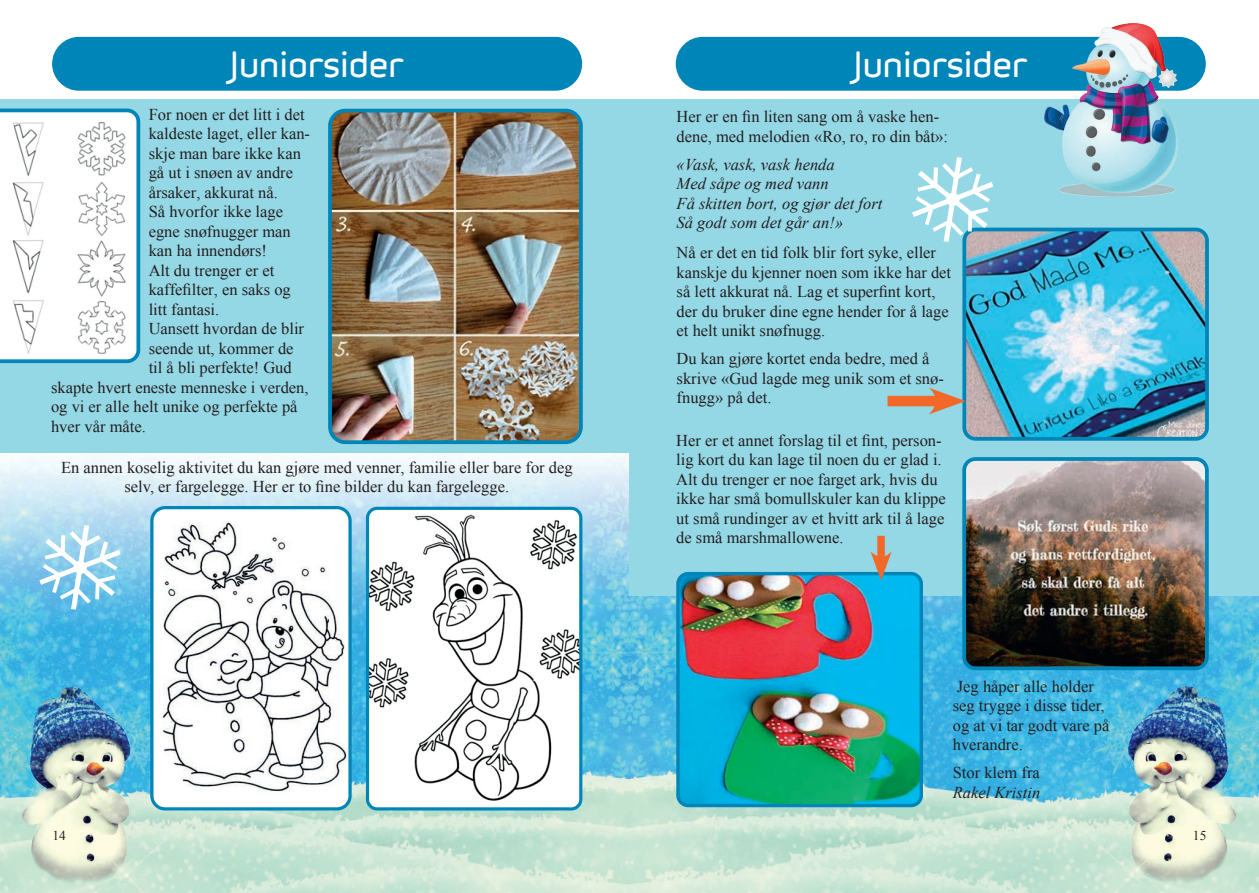
<style>
.page{position:relative;width:1259px;height:893px;background:#fff}
.page>*{position:absolute;margin:0;border:0;box-sizing:border-box;transform-origin:0 0}
.t1{font:33px "Infinity ST Bold";color:#fff}
.t2{font:16.5px/19.5px "Times New Roman";color:#231f20}
.t3{font:italic 16.5px/19.5px "Times New Roman";color:#231f20}
.t4{font:13.5px "Times New Roman";color:#231f20}
</style>
<div class="page">
<img style="left:629px;top:595px;width:630px;height:298px">
<svg style="left:0;top:36px;width:629px;height:857px;background:#b2dbe1"></svg>
<div style="left:52px;top:37px;width:530px;height:54px;background:#0085b8;border-radius:27px"></div>
<div style="left:0;top:99px;width:631px;height:354px;background:#94d7e5"></div>
<div style="left:367px;top:508px;width:214px;height:301px;background:#fff;border-radius:10px"></div>
<img style="left:370px;top:514px;width:208px;height:287px">
<div style="left:366px;top:507px;width:216px;height:303px;border:3px solid #0085b8;border-radius:10px"></div>
<img style="left:333px;top:114px;width:245px;height:325px">
<div style="left:328px;top:109px;width:255px;height:335px;border:4px solid #0085b8;border-radius:15px"></div>
<div style="left:152px;top:508px;width:198px;height:301px;background:#fff;border-radius:13px"></div>
<img style="left:154px;top:512px;width:194px;height:289px">
<div style="left:150px;top:506px;width:202px;height:304px;border:3px solid #0085b8;border-radius:13px"></div>
<div style="left:676px;top:37px;width:529px;height:54px;background:#0085b8;border-radius:27px"></div>
<div style="left:629px;top:99px;width:630px;height:496px;background:#94d7e5"></div>
<img style="left:679px;top:576px;width:242px;height:229px">
<div style="left:676px;top:572px;width:247px;height:235px;border:3px solid #0085b8;border-radius:10px"></div>
<svg style="left:0;top:109px;width:140px;height:254px;background:#ebf1f3"></svg>
<img style="left:967px;top:229px;width:240px;height:207px">
<div style="left:962px;top:228px;width:246px;height:213px;border:4px solid #0085b8;border-radius:11px"></div>
<div style="left:887px;top:396px;width:57px;height:10px;background:#f26828"></div>
<svg style="left:928px;top:388px;width:37px;height:26px"></svg>
<div style="left:877px;top:536px;width:8px;height:27px;background:#f26828"></div>
<svg style="left:870px;top:551px;width:21px;height:29px"></svg>
<img style="left:964px;top:462px;width:242px;height:206px">
<div style="left:962px;top:457px;width:246px;height:213px;border:4px solid #0085b8;border-radius:11px"></div>
<svg style="left:912px;top:157px;width:81px;height:85px"></svg>
<svg style="left:39px;top:525px;width:82px;height:85px"></svg>
<img style="left:1044px;top:23px;width:133px;height:173px">
<h1 class="t1" style="left:230px;top:40px;width:175px">Juniorsider</h1>
<h1 class="t1" style="left:854px;top:40px;width:175px">Juniorsider</h1>
<p class="t2" style="left:149px;top:104px;width:157px">For noen er det litt i det</p>
<p class="t2" style="left:149px;top:124px;width:163px">kaldeste laget, eller kan-</p>
<p class="t2" style="left:149px;top:143px;width:154px">skje man bare ikke kan</p>
<p class="t2" style="left:149px;top:163px;width:146px">gå ut i snøen av andre</p>
<p class="t2" style="left:149px;top:182px;width:131px">årsaker, akkurat nå.</p>
<p class="t2" style="left:149px;top:202px;width:136px">Så hvorfor ikke lage</p>
<p class="t2" style="left:149px;top:221px;width:144px">egne snøfnugger man</p>
<p class="t2" style="left:149px;top:241px;width:120px">kan ha innendørs!</p>
<p class="t2" style="left:149px;top:260px;width:127px">Alt du trenger er et</p>
<p class="t2" style="left:149px;top:280px;width:144px">kaffefilter, en saks og</p>
<p class="t2" style="left:149px;top:299px;width:72px">litt fantasi.</p>
<p class="t2" style="left:149px;top:319px;width:157px">Uansett hvordan de blir</p>
<p class="t2" style="left:149px;top:338px;width:146px">seende ut, kommer de</p>
<p class="t2" style="left:149px;top:358px;width:144px">til å bli perfekte! Gud</p>
<p class="t2" style="left:51px;top:377px;width:259px">skapte hvert eneste menneske i verden,</p>
<p class="t2" style="left:51px;top:397px;width:248px">og vi er alle helt unike og perfekte på</p>
<p class="t2" style="left:51px;top:416px;width:96px">hver vår måte.</p>
<p class="t2" style="left:61px;top:457px;width:513px;text-align:center">En annen koselig aktivitet du kan gjøre med venner, familie eller bare for deg selv, er fargelegge. Her er to fine bilder du kan fargelegge.</p>
<p class="t2" style="left:676px;top:106px;width:273px">Her er en fin liten sang om å vaske hen&shy;dene, med melodien «Ro, ro, ro din båt»:</p>
<p class="t3" style="left:676px;top:154px;width:207px">«Vask, vask, vask henda<br>Med såpe og med vann<br>Få skitten bort, og gjør det fort<br>Så godt som det går an!»</p>
<p class="t2" style="left:676px;top:243px;width:276px">Nå er det en tid folk blir fort syke, eller kanskje du kjenner noen som ikke har det så lett akkurat nå. Lag et superfint kort, der du bruker dine egne hender for å lage et helt unikt snøfnugg.</p>
<p class="t2" style="left:676px;top:349px;width:269px">Du kan gjøre kortet enda bedre, med å skrive «Gud lagde meg unik som et snø&shy;fnugg» på det.</p>
<p class="t2" style="left:676px;top:430px;width:271px">Her er et annet forslag til et fint, person&shy;lig kort du kan lage til noen du er glad i.<br>Alt du trenger er noe farget ark, hvis du ikke har små bomullskuler kan du klippe ut små rundinger av et hvitt ark til å lage de små marshmallowene.</p>
<p class="t2" style="left:952px;top:676px;width:158px">Jeg håper alle holder seg trygge i disse tider, og at vi tar godt vare på hverandre.</p>
<p class="t2" style="left:952px;top:763px;width:89px">Stor klem fra</p>
<p class="t3" style="left:952px;top:782px;width:89px">Rakel Kristin</p>
<p class="t4" style="left:53px;top:826px;width:15px">14</p>
<p class="t4" style="left:1193px;top:826px;width:15px">15</p>
</div>
